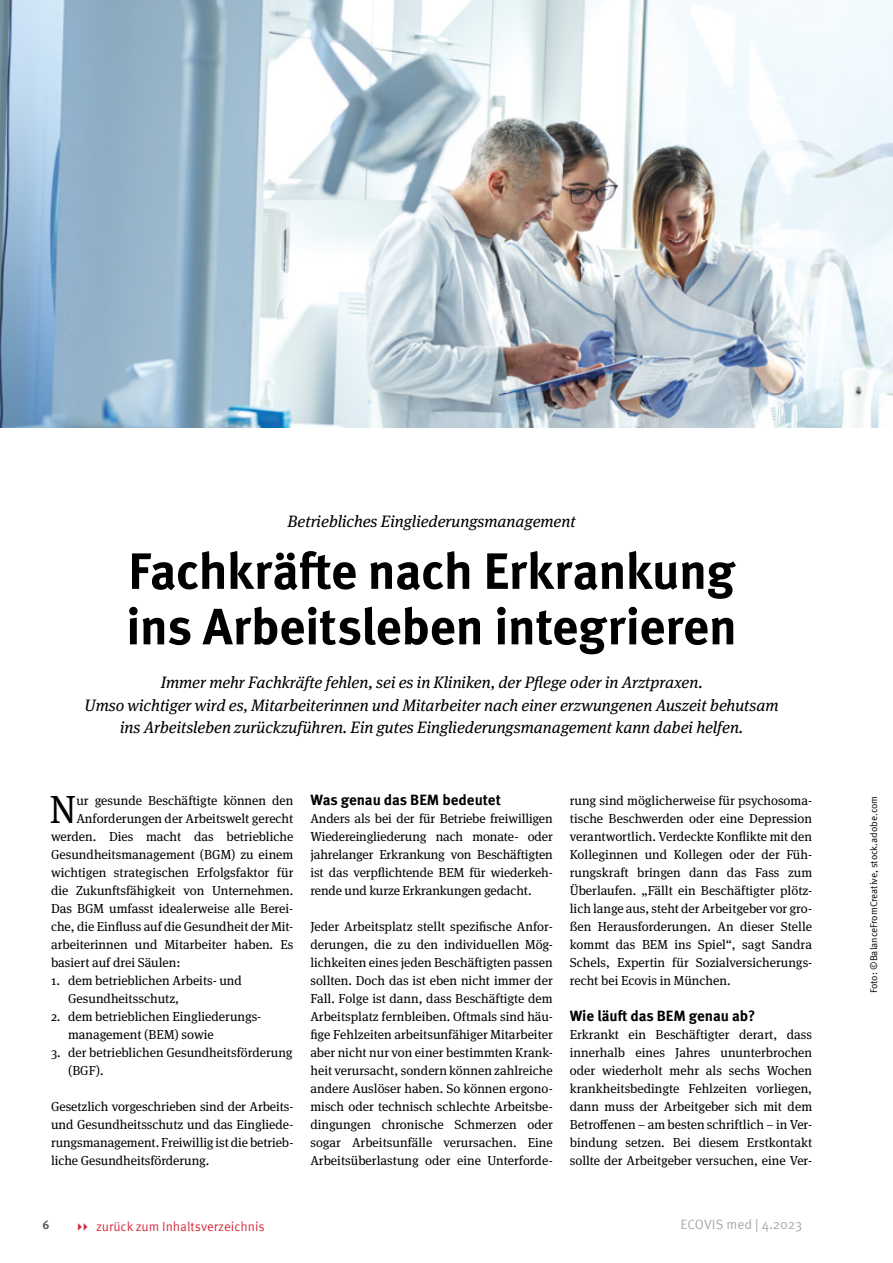
<style>
.page{position:relative;width:893px;height:1263px;background:#fff}
.page>*{position:absolute;margin:0;border:0;box-sizing:border-box;transform-origin:0 0}
.Headline_Medium_34_3{font:700 51px/55.5px "Meta Pro";letter-spacing:-.015em;color:#000}
.Fließtext__Initale{font:39.15px "Meta Serif OT";color:#000}
.Vorspann{font:italic 16.5px/22.5px "Meta Serif OT";color:#000;text-align:center}
.Dachzeile{font:italic 16.5px "Meta Serif OT";color:#000}
.Zwischenheadline{font:700 15px "Meta Pro";color:#000}
.t1{font:13.5px "Meta Pro";letter-spacing:-.005em;color:#a8a8a8}
.Fliesstext_-_body{font:13.05px/18px "Meta Serif OT";color:#000;text-align:justify}
.Fließtext__Initale-2{font:13.05px "Meta Serif OT";color:#000}
.t2{font:13.05px "Meta Pro";color:#d32e3f}
.t3{font:700 12px "Meta Pro";color:#575756}
.t4{font:9.75px "Meta Pro";color:#000}
</style>
<div class="page">
<img style="left:0;top:0;width:893px;height:427px">
<p class="Dachzeile" style="left:287px;top:512px;width:290px">Betriebliches Eingliederungsmanagement</p>
<p class="Headline_Medium_34_3" style="left:126px;top:540px;width:612px">Fachkräfte nach Erkrankung ins Arbeitsleben integrieren</p>
<p class="Vorspann" style="left:85px;top:671px;width:695px">Immer mehr Fachkräfte fehlen, sei es in Kliniken, der Pflege oder in Arztpraxen.<br>Umso wichtiger wird es, Mitarbeiterinnen und Mitarbeiter nach einer erzwungenen Auszeit behutsam ins Arbeitsleben zurückzuführen. Ein gutes Eingliederungsmanagement kann dabei helfen.</p>
<p class="Fließtext__Initale" style="left:50px;top:787px;width:28px">N</p>
<p class="Fließtext__Initale-2" style="left:76px;top:793px;width:218px">ur gesunde Beschäftigte können den</p>
<p class="Fließtext__Initale-2" style="left:76px;top:811px;width:218px">Anforderungen der Arbeitswelt gerecht</p>
<p class="Fließtext__Initale-2" style="left:51px;top:829px;width:244px">werden. Dies macht das betriebliche</p>
<p class="Fließtext__Initale-2" style="left:51px;top:847px;width:244px">Gesundheitsmanagement (BGM) zu einem</p>
<p class="Fließtext__Initale-2" style="left:51px;top:865px;width:244px">wichtigen strategischen Erfolgsfaktor für</p>
<p class="Fließtext__Initale-2" style="left:51px;top:883px;width:244px">die Zukunftsfähigkeit von Unternehmen.</p>
<p class="Fließtext__Initale-2" style="left:51px;top:901px;width:244px">Das BGM umfasst idealerweise alle Berei-</p>
<p class="Fließtext__Initale-2" style="left:51px;top:919px;width:244px">che, die Einfluss auf die Gesundheit der Mit-</p>
<p class="Fließtext__Initale-2" style="left:51px;top:937px;width:244px">arbeiterinnen und Mitarbeiter haben. Es</p>
<p class="Fließtext__Initale-2" style="left:51px;top:955px;width:131px">basiert auf drei Säulen:</p>
<p class="Fliesstext_-_body" style="left:68px;top:972px;width:175px;text-indent:-17px">1. dem betrieblichen Arbeits- und<br>Gesundheitsschutz,</p>
<p class="Fliesstext_-_body" style="left:68px;top:1008px;width:193px;text-indent:-17px">2. dem betrieblichen Eingliederungs&shy;management (BEM) sowie</p>
<p class="Fliesstext_-_body" style="left:68px;top:1044px;width:226px;text-indent:-17px">3. der betrieblichen Gesundheitsförderung (BGF).</p>
<p class="Fliesstext_-_body" style="left:51px;top:1098px;width:244px">Gesetzlich vorgeschrieben sind der Arbeits&shy;und Gesundheitsschutz und das Eingliede&shy;rungsmanagement. Freiwillig ist die betrieb&shy;liche Gesundheitsförderung.</p>
<p class="Zwischenheadline" style="left:310px;top:788px;width:192px">Was genau das BEM bedeutet</p>
<p class="Fliesstext_-_body" style="left:310px;top:810px;width:244px">Anders als bei der für Betriebe freiwilligen Wiedereingliederung nach monate- oder jahrelanger Erkrankung von Beschäftigten ist das verpflichtende BEM für wiederkeh&shy;rende und kurze Erkrankungen gedacht.</p>
<p class="Fliesstext_-_body" style="left:310px;top:918px;width:244px">Jeder Arbeitsplatz stellt spezifische Anfor&shy;derungen, die zu den individuellen Mög&shy;lichkeiten eines jeden Beschäftigten passen sollten. Doch das ist eben nicht immer der Fall. Folge ist dann, dass Beschäftigte dem Arbeitsplatz fernbleiben. Oftmals sind häu&shy;fige Fehlzeiten arbeitsunfähiger Mitarbeiter aber nicht nur von einer bestimmten Krank&shy;heit verursacht, sondern können zahlreiche andere Auslöser haben. So können ergono&shy;misch oder technisch schlechte Arbeitsbe&shy;dingungen chronische Schmerzen oder sogar Arbeitsunfälle verursachen. Eine Arbeitsüberlastung oder eine Unterforde-</p>
<p class="Fliesstext_-_body" style="left:570px;top:792px;width:244px">rung sind möglicherweise für psychosoma&shy;tische Beschwerden oder eine Depression verantwortlich. Verdeckte Konflikte mit den Kolleginnen und Kollegen oder der Füh&shy;rungskraft bringen dann das Fass zum Überlaufen. „Fällt ein Beschäftigter plötz&shy;lich lange aus, steht der Arbeitgeber vor gro&shy;ßen Herausforderungen. An dieser Stelle kommt das BEM ins Spiel“, sagt Sandra Schels, Expertin für Sozialversicherungs&shy;recht bei Ecovis in München.</p>
<p class="Zwischenheadline" style="left:570px;top:1004px;width:187px">Wie läuft das BEM genau ab?</p>
<p class="Fliesstext_-_body" style="left:570px;top:1026px;width:244px">Erkrankt ein Beschäftigter derart, dass innerhalb eines Jahres ununterbrochen oder wiederholt mehr als sechs Wochen krankheitsbedingte Fehlzeiten vorliegen, dann muss der Arbeitgeber sich mit dem Betroffenen – am besten schriftlich – in Ver&shy;bindung setzen. Bei diesem Erstkontakt sollte der Arbeitgeber versuchen, eine Ver-</p>
<p class="t3" style="left:43px;top:1215px;width:9px">6</p>
<p class="t2" style="left:96px;top:1217px;width:170px">zurück zum Inhaltsverzeichnis</p>
<p class="t1" style="left:681px;top:1214px;width:123px">ECOVIS med | 4.2023</p>
<p class="t4" style="left:866px;top:993px;width:199px;rotate:-90deg">Foto: ©BalanceFromCreative, stock.adobe.com</p>
</div>
